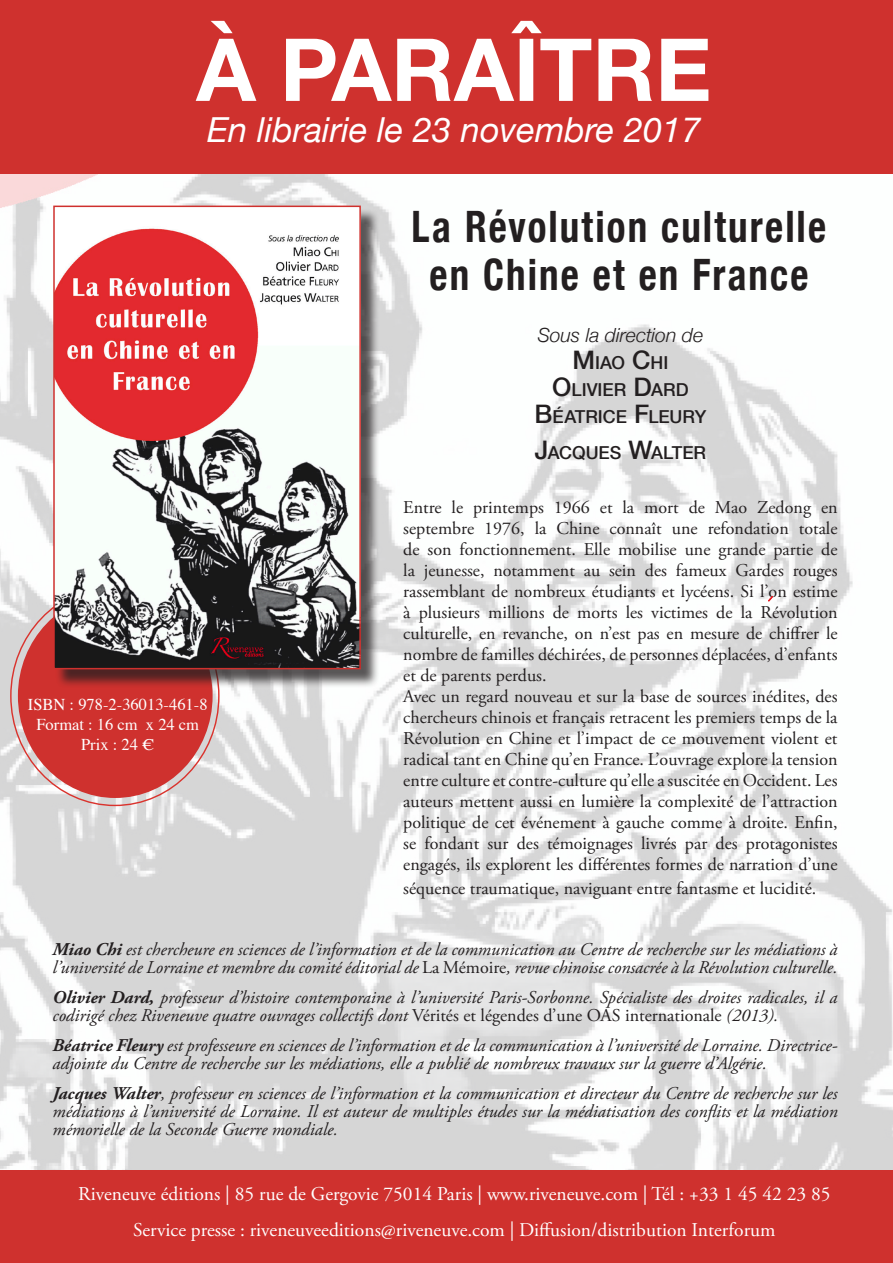
<style>
.page{position:relative;width:893px;height:1263px;background:#fff}
.page>*{position:absolute;margin:0;border:0;box-sizing:border-box;transform-origin:0 0}
.t1{font:700 87px "Helvetica Neue";color:#fff}
.t2{font:700 condensed 43.35px/48px "Helvetica Neue";letter-spacing:.055em;color:#231f20;text-align:center;scale:.9 1}
.t3{font:italic 34.5px "Helvetica Neue";color:#fff}
.t4{font:19.5px "Adobe Garamond Pro";color:#fff}
.t5{font:italic 300 19.5px "Helvetica Neue";letter-spacing:-.005em;color:#231f20}
.t6{font:18px/21px "Adobe Garamond Pro";color:#231f20;text-align:justify}
.t7{font:italic 18px/18px "Adobe Garamond Pro";color:#231f20}
.t8{font:500 17.85px "Helvetica Neue";letter-spacing:-.005em;color:#231f20}
.t9{font:16.5px "Times";color:#fff}
.s1{font-size:25.5px}
.s2{font-weight:700}
.s3{font-style:normal}
</style>
<div class="page">
<img style="left:0;top:173px;width:893px;height:997px">
<div style="left:18px;top:594px;width:195px;height:204px;background:#cf312e;border-radius:50%"></div>
<svg style="left:769px;top:596px;width:4px;height:5px"></svg>
<div style="left:0;top:0;width:893px;height:173px;background:#cf312e"></div>
<div style="left:56px;top:208px;width:324px;height:480px;background:#231f20;opacity:.75"></div>
<img style="left:56px;top:209px;width:302px;height:457px">
<div style="left:53px;top:206px;width:308px;height:463px;border:2px solid #cf312e"></div>
<div style="left:0;top:1170px;width:893px;height:93px;background:#cf312e"></div>
<p class="t1" style="left:196px;top:2px;width:517px">À PARAÎTRE</p>
<p class="t3" style="left:207px;top:105px;width:495px">En librairie le 23 novembre 2017</p>
<p class="t9" style="left:28px;top:689px;width:181px">ISBN : 978-2-36013-461-8</p>
<p class="t9" style="left:36px;top:709px;width:164px">Format : 16 cm x 24 cm</p>
<p class="t9" style="left:81px;top:729px;width:75px">Prix : 24 €</p>
<p class="t2" style="left:412px;top:199px;width:462px">La Révolution culturelle en Chine et en France</p>
<p class="t5" style="left:538px;top:320px;width:167px">Sous la direction de</p>
<p class="t8" style="left:572px;top:349px;width:97px"><span class="s1">M</span>IAO <span class="s1">C</span>HI</p>
<p class="t8" style="left:552px;top:376px;width:136px"><span class="s1">O</span>LIVIER <span class="s1">D</span>ARD</p>
<p class="t8" style="left:535px;top:403px;width:173px"><span class="s1">B</span>ÉATRICE <span class="s1">F</span>LEURY</p>
<p class="t8" style="left:535px;top:439px;width:173px"><span class="s1">J</span>ACQUES <span class="s1">W</span>ALTER</p>
<p class="t6" style="left:403px;top:498px;width:436px">Entre le printemps 1966 et la mort de Mao Zedong en septembre 1976, la Chine connaît une refondation totale de son fonctionnement. Elle mobilise une grande partie de la jeunesse, notamment au sein des fameux Gardes rouges rassemblant de nombreux étudiants et lycéens. Si l’on estime à plusieurs millions de morts les victimes de la Révolution culturelle, en revanche, on n’est pas en mesure de chiffrer le nombre de familles déchirées, de personnes déplacées, d’enfants et de parents perdus.</p>
<p class="t6" style="left:403px;top:687px;width:436px">Avec un regard nouveau et sur la base de sources inédites, des chercheurs chinois et français retracent les premiers temps de la Révolution en Chine et l’impact de ce mouvement violent et radical tant en Chine qu’en France. L’ouvrage explore la tension entre culture et contre-culture qu’elle a suscitée en Occident. Les auteurs mettent aussi en lumière la complexité de l’attraction politique de cet événement à gauche comme à droite. Enfin, se fondant sur des témoignages livrés par des protagonistes engagés, ils explorent les différentes formes de narration d’une</p>
<p class="t6" style="left:403px;top:878px;width:414px">séquence traumatique, naviguant entre fantasme et lucidité.</p>
<p class="t7" style="left:53px;top:941px;width:786px"><span class="s2">Miao Chi</span> est chercheure en sciences de l’information et de la communication au Centre de recherche sur les médiations à l’université de Lorraine et membre du comité éditorial de <span class="s3">La Mémoire</span>, revue chinoise consacrée à la Révolution culturelle.</p>
<p class="t7" style="left:53px;top:989px;width:786px"><span class="s2">Olivier Dard,</span> professeur d’histoire contemporaine à l’université Paris-Sorbonne. Spécialiste des droites radicales, il a codirigé chez Riveneuve quatre ouvrages collectifs dont <span class="s3">Vérités et légendes d’une OAS internationale</span> (2013).</p>
<p class="t7" style="left:53px;top:1037px;width:786px"><span class="s2">Béatrice Fleury</span> est professeure en sciences de l’information et de la communication à l’université de Lorraine. Directrice&shy;adjointe du Centre de recherche sur les médiations, elle a publié de nombreux travaux sur la guerre d’Algérie.</p>
<p class="t7" style="left:53px;top:1085px;width:787px;text-align:justify"><span class="s2">Jacques Walter</span>, professeur en sciences de l’information et la communication et directeur du Centre de recherche sur les médiations à l’université de Lorraine. Il est auteur de multiples études sur la médiatisation des conflits et la médiation mémorielle de la Seconde Guerre mondiale.</p>
<p class="t4" style="left:78px;top:1182px;width:754px">Riveneuve éditions | 85 rue de Gergovie 75014 Paris | www.riveneuve.com | Tél : +33 1 45 42 23 85</p>
<p class="t4" style="left:133px;top:1218px;width:644px">Service presse : riveneuveeditions@riveneuve.com | Diffusion/distribution Interforum</p>
</div>
